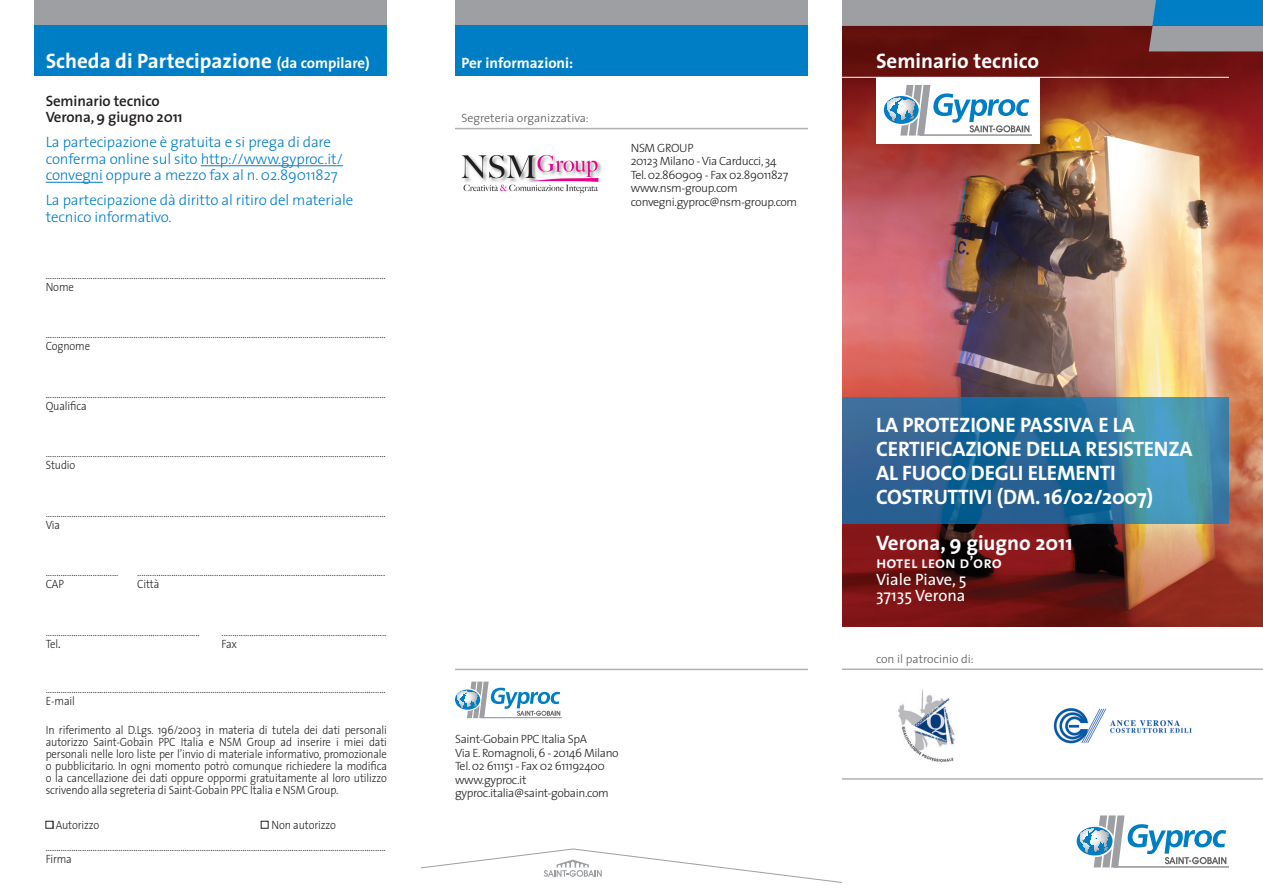
<style>
.page{position:relative;width:1263px;height:893px;background:#fff}
.page>*{position:absolute;margin:0;border:0;box-sizing:border-box;transform-origin:0 0}
.t1{font:21px/24px "The Sans Bold Caps";letter-spacing:-.005em;color:#fff}
.t2{font:700 21px "The Sans";color:#fff}
.t3{font:16.5px "The Sans";color:#fff}
.t4{font:16.5px "The Sans Semi Bold Caps";color:#fff}
.t5{font:300 15px/16.5px "The Sans";letter-spacing:-.01em;color:#007ec5}
.t6{font:600 15px "The Sans";letter-spacing:-.01em;color:#231f20}
.t7{font:700 15px "The Sans";color:#fff}
.t8{font:300 12px/12px "The Sans";letter-spacing:-.03em;color:#231f20;text-align:justify;scale:.9 1}
.t9{font:300 12px "The Sans";letter-spacing:-.03em;color:#231f20}
.t10{font:300 12px "The Sans";color:#57585a}
.t11{font:300 12px "The Sans";letter-spacing:-.01em;color:#231f20;scale:.9 1}
.s1{font-size:15px}
.s2{font-weight:400}
.s3{font-family:"The Sans";font-weight:700}
</style>
<div class="page">
<img style="left:842px;top:51px;width:421px;height:575px">
<div style="left:455px;top:0;width:353px;height:39px;background:#9d9fa2"></div>
<svg style="left:421px;top:848px;width:421px;height:35px"></svg>
<div style="left:34px;top:0;width:353px;height:53px;background:#9d9fa2"></div>
<div style="left:455px;top:26px;width:353px;height:50px;background:#007ec5"></div>
<svg style="left:842px;top:0;width:421px;height:51px;background:#726670"></svg>
<svg style="left:842px;top:398px;width:387px;height:126px;background:#2d719d"></svg>
<svg style="left:1077px;top:827px;width:35px;height:28px"></svg>
<svg style="left:1083px;top:815px;width:146px;height:52px"></svg>
<hr style="left:842px;top:668px;width:421px;height:2px;background:#b0b1b5">
<hr style="left:455px;top:669px;width:353px;height:1px;background:#b0b1b5">
<hr style="left:842px;top:778px;width:421px;height:2px;background:#b0b1b5">
<hr style="left:841px;top:77px;width:388px;height:1px;background:#fff">
<hr style="left:455px;top:128px;width:353px;height:1px;background:#b0b1b5">
<div style="left:34px;top:26px;width:353px;height:50px;background:#007ec5"></div>
<div style="left:46px;top:822px;width:7px;height:7px;background:#595657"></div>
<div style="left:46px;top:821px;width:7px;height:7px;background:#fff"></div>
<div style="left:46px;top:821px;width:7px;height:7px;border:1px solid #231f20"></div>
<svg style="left:262px;top:822px;width:7px;height:7px"></svg>
<div style="left:261px;top:821px;width:7px;height:7px;background:#fff"></div>
<div style="left:261px;top:821px;width:7px;height:7px;border:1px solid #231f20"></div>
<hr style="left:201px;top:166px;width:142px;height:1px;background:#007ec5">
<hr style="left:46px;top:182px;width:57px;height:1px;background:#007ec5">
<svg style="left:455px;top:690px;width:25px;height:20px"></svg>
<svg style="left:459px;top:682px;width:103px;height:36px"></svg>
<div style="left:876px;top:78px;width:164px;height:66px;background:#fff"></div>
<svg style="left:884px;top:96px;width:35px;height:28px"></svg>
<svg style="left:890px;top:85px;width:142px;height:51px"></svg>
<img style="left:461px;top:154px;width:141px;height:40px">
<img style="left:898px;top:690px;width:56px;height:72px">
<img style="left:1053px;top:708px;width:139px;height:36px">
<p class="t2" style="left:46px;top:43px;width:326px">Scheda di Partecipazione <span class="s1">(da compilare)</span></p>
<p class="t6" style="left:46px;top:88px;width:115px">Seminario tecnico</p>
<p class="t6" style="left:46px;top:104px;width:139px">Verona, 9 giugno 2011</p>
<p class="t5" style="left:46px;top:133px;width:299px">La partecipazione è gratuita e si prega di dare conferma online sul sito http://www.gyproc.it/ convegni oppure a mezzo fax al n. 02.89011827</p>
<p class="t5" style="left:46px;top:191px;width:309px">La partecipazione dà diritto al ritiro del materiale tecnico informativo.</p>
<p class="t8" style="left:46px;top:268px;width:379px">...............................................................................................................................................................</p>
<p class="t8" style="left:46px;top:280px;width:33px">Nome</p>
<p class="t8" style="left:46px;top:328px;width:379px">...............................................................................................................................................................</p>
<p class="t11" style="left:46px;top:336px;width:51px">Cognome</p>
<p class="t8" style="left:46px;top:387px;width:379px">...............................................................................................................................................................</p>
<p class="t11" style="left:46px;top:396px;width:47px">Qualifica</p>
<p class="t8" style="left:46px;top:447px;width:379px">...............................................................................................................................................................</p>
<p class="t8" style="left:46px;top:459px;width:35px">Studio</p>
<p class="t8" style="left:46px;top:506px;width:379px">...............................................................................................................................................................</p>
<p class="t8" style="left:46px;top:518px;width:18px">Via</p>
<p class="t8" style="left:46px;top:566px;width:82px">..................................</p>
<p class="t8" style="left:46px;top:578px;width:22px">CAP</p>
<p class="t8" style="left:137px;top:566px;width:277px">....................................................................................................................</p>
<p class="t8" style="left:137px;top:578px;width:26px">Città</p>
<p class="t8" style="left:46px;top:626px;width:173px">........................................................................</p>
<p class="t8" style="left:46px;top:638px;width:18px">Tel<span class="s2">.</span></p>
<p class="t8" style="left:222px;top:626px;width:185px">.............................................................................</p>
<p class="t8" style="left:222px;top:638px;width:19px">Fax</p>
<p class="t8" style="left:46px;top:683px;width:379px">...............................................................................................................................................................</p>
<p class="t8" style="left:46px;top:695px;width:34px">E-mail</p>
<p class="t8" style="left:46px;top:724px;width:381px">In riferimento al D.Lgs. 196/2003 in materia di tutela dei dati personali autorizzo Saint-Gobain PPC Italia e NSM Group ad inserire i miei dati personali nelle loro liste per l’invio di materiale informativo, promozionale o pubblicitario. In ogni momento potrò comunque richiedere la modifica o la cancellazione dei dati oppure oppormi gratuitamente al loro utilizzo scrivendo alla segreteria di Saint-Gobain PPC Italia e NSM Group.</p>
<p class="t11" style="left:56px;top:815px;width:50px">Autorizzo</p>
<p class="t11" style="left:272px;top:815px;width:73px">Non autorizzo</p>
<p class="t8" style="left:46px;top:840px;width:379px">...............................................................................................................................................................</p>
<p class="t8" style="left:46px;top:852px;width:31px">Firma</p>
<p class="t7" style="left:461px;top:50px;width:113px">Per informazioni:</p>
<p class="t2" style="left:876px;top:43px;width:164px">Seminario tecnico</p>
<p class="t10" style="left:461px;top:108px;width:129px">Segreteria organizzativa:</p>
<p class="t9" style="left:631px;top:138px;width:64px">NSM GROUP</p>
<p class="t9" style="left:631px;top:151px;width:147px">20123 Milano - Via Carducci, 34</p>
<p class="t9" style="left:631px;top:165px;width:159px">Tel. 02.860909 - Fax 02.89011827</p>
<p class="t9" style="left:631px;top:178px;width:108px">www.nsm-group.com</p>
<p class="t9" style="left:631px;top:192px;width:168px">convegni.gyproc@nsm-group.com</p>
<p class="t9" style="left:455px;top:729px;width:134px">Saint-Gobain PPC Italia SpA</p>
<p class="t9" style="left:455px;top:743px;width:165px">Via E. Romagnoli, 6 - 20146 Milano</p>
<p class="t9" style="left:455px;top:756px;width:151px">Tel. 02 611151 - Fax 02 611192400</p>
<p class="t9" style="left:455px;top:770px;width:73px">www.gyproc.it</p>
<p class="t9" style="left:455px;top:783px;width:155px">gyproc.italia@saint-gobain.com</p>
<p class="t1" style="left:876px;top:413px;width:318px">LA PROTEZIONE PASSIVA E LA<br>CERTIFICAZIONE DELLA RESISTENZA<br>AL FUOCO DEGLI ELEMENTI<br>COSTRUTTIVI <span class="s3">(DM. 16/02/2007)</span></p>
<p class="t2" style="left:876px;top:526px;width:198px">Verona, 9 giugno 2011</p>
<p class="t4" style="left:876px;top:549px;width:127px">hotel leon d’oro</p>
<p class="t3" style="left:876px;top:565px;width:92px">Viale Piave, 5</p>
<p class="t3" style="left:876px;top:582px;width:91px">37135 Verona</p>
<p class="t10" style="left:876px;top:649px;width:99px">con il patrocinio di:</p>
</div>
